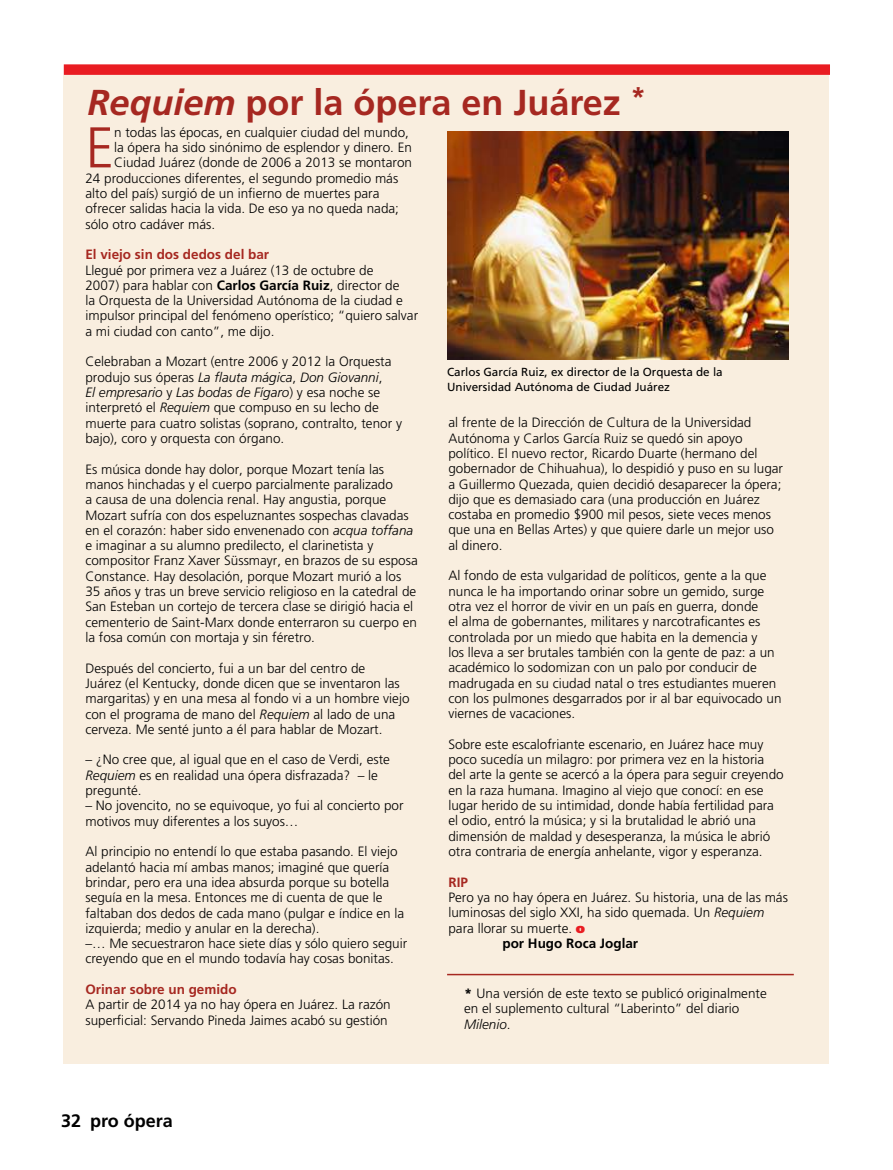
<style>
.page{position:relative;width:893px;height:1170px;background:#fff}
.page>*{position:absolute;margin:0;border:0;box-sizing:border-box;transform-origin:0 0}
.t1{font:300 57.3px "Frutiger";color:#a62821}
.t2{font:700 36px "Frutiger";color:#a62821}
.t3{font:700 18px "Frutiger";color:#000}
.t4{font:300 13.5px/15.3px "Frutiger";color:#000}
.t5{font:700 13.5px "Frutiger";color:#a62821}
.t6{font:700 13.5px "Frutiger";color:#000}
.t7{font:11.7px/15.3px "Frutiger";color:#000}
.s1{font-style:italic}
.s2{font-weight:700}
.s3{font-weight:900;color:#e91c22}
.s4{font-weight:900}
</style>
<div class="page">
<div style="left:64px;top:75px;width:765px;height:988px;background:#f9eedf"></div>
<div style="left:64px;top:64px;width:766px;height:11px;background:#e91c22"></div>
<img style="left:447px;top:132px;width:341px;height:227px">
<hr style="left:447px;top:973px;width:347px;height:2px;background:#a62821">
<h2 class="t2" style="left:87px;top:82px;width:560px"><span class="s1">Requiem</span> por la ópera en Juárez <sup>*</sup></h2>
<h1 class="t1" style="left:85px;top:115px;width:30px">E</h1>
<p class="t4" style="left:114px;top:125px;width:296px">n todas las épocas, en cualquier ciudad del mundo,</p>
<p class="t4" style="left:114px;top:140px;width:299px">la ópera ha sido sinónimo de esplendor y dinero. En</p>
<p class="t4" style="left:114px;top:155px;width:299px">Ciudad Juárez (donde de 2006 a 2013 se montaron</p>
<p class="t4" style="left:85px;top:170px;width:314px">24 producciones diferentes, el segundo promedio más</p>
<p class="t4" style="left:85px;top:186px;width:296px">alto del país) surgió de un infierno de muertes para</p>
<p class="t4" style="left:85px;top:201px;width:315px">ofrecer salidas hacia la vida. De eso ya no queda nada;</p>
<p class="t4" style="left:85px;top:216px;width:131px">sólo otro cadáver más.</p>
<p class="t5" style="left:85px;top:246px;width:185px">El viejo sin dos dedos del bar</p>
<p class="t4" style="left:85px;top:262px;width:334px">Llegué por primera vez a Juárez (13 de octubre de<br>2007) para hablar con <span class="s2">Carlos García Ruiz</span>, director de<br>la Orquesta de la Universidad Autónoma de la ciudad e impulsor principal del fenómeno operístico; “quiero salvar a mi ciudad con canto”, me dijo.</p>
<p class="t4" style="left:85px;top:354px;width:318px">Celebraban a Mozart (entre 2006 y 2012 la Orquesta produjo sus óperas <span class="s1">La flauta mágica</span>, <span class="s1">Don Giovanni</span>,<br><span class="s1">El empresario</span> y <span class="s1">Las bodas de Fígaro</span>) y esa noche se interpretó el <span class="s1">Requiem</span> que compuso en su lecho de muerte para cuatro solistas (soprano, contralto, tenor y bajo), coro y orquesta con órgano.</p>
<p class="t4" style="left:85px;top:461px;width:334px">Es música donde hay dolor, porque Mozart tenía las manos hinchadas y el cuerpo parcialmente paralizado<br>a causa de una dolencia renal. Hay angustia, porque Mozart sufría con dos espeluznantes sospechas clavadas en el corazón: haber sido envenenado con <span class="s1">acqua toffana </span>e imaginar a su alumno predilecto, el clarinetista y compositor Franz Xaver Süssmayr, en brazos de su esposa Constance. Hay desolación, porque Mozart murió a los 35 años y tras un breve servicio religioso en la catedral de San Esteban un cortejo de tercera clase se dirigió hacia el cementerio de Saint-Marx donde enterraron su cuerpo en la fosa común con mortaja y sin féretro.</p>
<p class="t4" style="left:85px;top:660px;width:326px">Después del concierto, fui a un bar del centro de<br>Juárez (el Kentucky, donde dicen que se inventaron las margaritas) y en una mesa al fondo vi a un hombre viejo con el programa de mano del <span class="s1">Requiem</span> al lado de una cerveza. Me senté junto a él para hablar de Mozart.</p>
<p class="t4" style="left:85px;top:752px;width:306px">– ¿No cree que, al igual que en el caso de Verdi, este<br><span class="s1">Requiem</span> es en realidad una ópera disfrazada? – le pregunté.</p>
<p class="t4" style="left:85px;top:798px;width:320px">– No jovencito, no se equivoque, yo fui al concierto por motivos muy diferentes a los suyos…</p>
<p class="t4" style="left:85px;top:844px;width:323px">Al principio no entendí lo que estaba pasando. El viejo adelantó hacia mí ambas manos; imaginé que quería brindar, pero era una idea absurda porque su botella seguía en la mesa. Entonces me di cuenta de que le faltaban dos dedos de cada mano (pulgar e índice en la izquierda; medio y anular en la derecha).<br>–… Me secuestraron hace siete días y sólo quiero seguir creyendo que en el mundo todavía hay cosas bonitas.</p>
<p class="t5" style="left:85px;top:981px;width:153px">Orinar sobre un gemido</p>
<p class="t4" style="left:85px;top:997px;width:307px">A partir de 2014 ya no hay ópera en Juárez. La razón superficial: Servando Pineda Jaimes acabó su gestión</p>
<p class="t7" style="left:447px;top:364px;width:277px">Carlos García Ruiz, ex director de la Orquesta de la<br>Universidad Autónoma de Ciudad Juárez</p>
<p class="t4" style="left:448px;top:415px;width:336px">al frente de la Dirección de Cultura de la Universidad Autónoma y Carlos García Ruiz se quedó sin apoyo político. El nuevo rector, Ricardo Duarte (hermano del gobernador de Chihuahua), lo despidió y puso en su lugar a Guillermo Quezada, quien decidió desaparecer la ópera; dijo que es demasiado cara (una producción en Juárez costaba en promedio $900 mil pesos, siete veces menos que una en Bellas Artes) y que quiere darle un mejor uso al dinero.</p>
<p class="t4" style="left:448px;top:568px;width:335px">Al fondo de esta vulgaridad de políticos, gente a la que nunca le ha importando orinar sobre un gemido, surge otra vez el horror de vivir en un país en guerra, donde<br>el alma de gobernantes, militares y narcotraficantes es controlada por un miedo que habita en la demencia y<br>los lleva a ser brutales también con la gente de paz: a un académico lo sodomizan con un palo por conducir de madrugada en su ciudad natal o tres estudiantes mueren con los pulmones desgarrados por ir al bar equivocado un viernes de vacaciones.</p>
<p class="t4" style="left:448px;top:736px;width:337px">Sobre este escalofriante escenario, en Juárez hace muy poco sucedía un milagro: por primera vez en la historia del arte la gente se acercó a la ópera para seguir creyendo en la raza humana. Imagino al viejo que conocí: en ese lugar herido de su intimidad, donde había fertilidad para el odio, entró la música; y si la brutalidad le abrió una dimensión de maldad y desesperanza, la música le abrió otra contraria de energía anhelante, vigor y esperanza.</p>
<p class="t5" style="left:448px;top:873px;width:21px">RIP</p>
<p class="t4" style="left:448px;top:889px;width:341px">Pero ya no hay ópera en Juárez. Su historia, una de las más</p>
<p class="t4" style="left:448px;top:905px;width:317px">luminosas del siglo XXI, ha sido quemada. Un <span class="s1">Requiem</span></p>
<p class="t4" style="left:448px;top:920px;width:138px">para llorar su muerte. <span class="s3">o</span></p>
<p class="t6" style="left:502px;top:935px;width:137px">por Hugo Roca Joglar</p>
<p class="t4" style="left:464px;top:985px;width:304px"><span class="s4">*</span> Una versión de este texto se publicó originalmente en el suplemento cultural “Laberinto” del diario<br><span class="s1">Milenio</span>.</p>
<h3 class="t3" style="left:61px;top:1109px;width:113px">32 pro ópera</h3>
</div>
